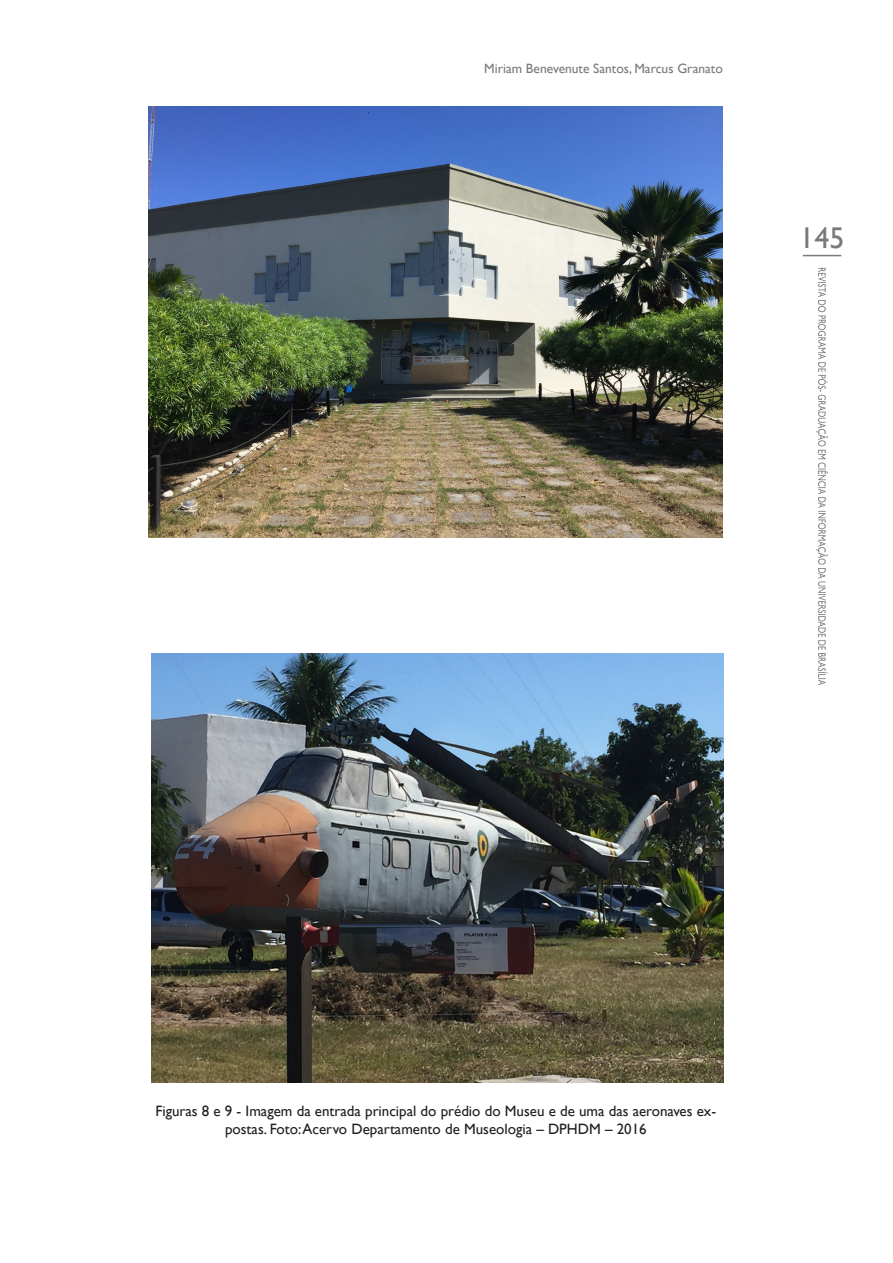
<style>
.page{position:relative;width:893px;height:1263px;background:#fff}
.page>*{position:absolute;margin:0;border:0;box-sizing:border-box;transform-origin:0 0}
.t1{font:30px "Gill Sans";color:#797a79}
.t2{font:15px/18px "Gill Sans";color:#231f20;text-align:center}
.t3{font:13.5px "Gill Sans";color:#797a79}
</style>
<div class="page">
<svg style="left:816px;top:268px;width:12px;height:417px"></svg>
<hr style="left:803px;top:255px;width:38px;height:1px;background:#797a79">
<img style="left:149px;top:106px;width:574px;height:431px">
<img style="left:152px;top:654px;width:571px;height:428px">
<p class="t3" style="left:484px;top:61px;width:240px">Miriam Benevenute Santos, Marcus Granato</p>
<h1 class="t1" style="left:800px;top:221px;width:46px">145</h1>
<p class="t2" style="left:155px;top:1102px;width:562px">Figuras 8 e 9 - Imagem da entrada principal do prédio do Museu e de uma das aeronaves ex&shy;postas. Foto: Acervo Departamento de Museologia – DPHDM – 2016</p>
</div>
